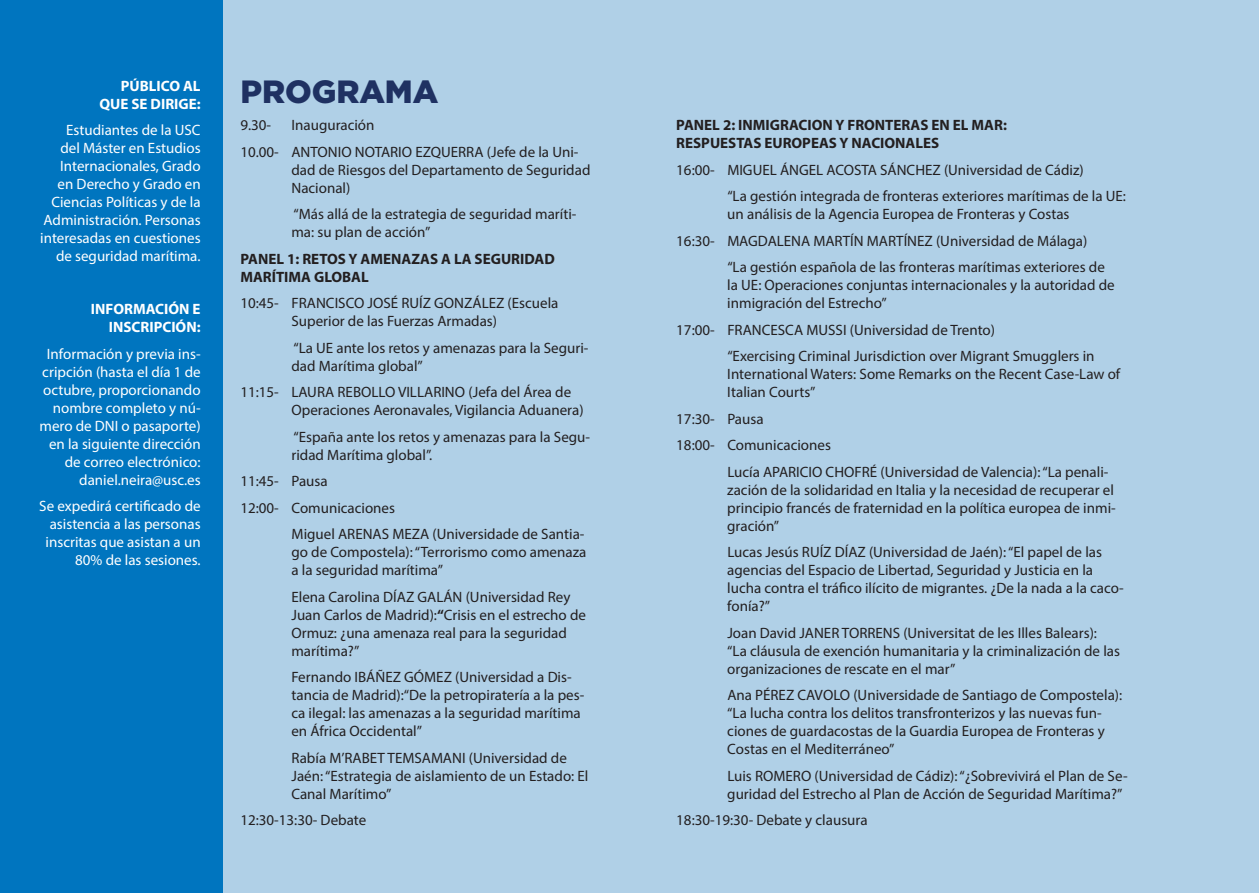
<style>
.page{position:relative;width:1259px;height:893px;background:#b0d0e7}
.page>*{position:absolute;margin:0;border:0;box-sizing:border-box;transform-origin:0 0}
.t1{font:900 32.1px "Gotham";color:#1f3162}
.horas{font:15px/18px "Myriad Pro";color:#231f20}
.texto{font:15px/18px "Myriad Pro";color:#fff;text-align:right}
.texto-2{font:700 15px/18px "Myriad Pro";color:#231f20}
.texto-3{font:700 15px/18px "Myriad Pro";color:#fff;text-align:right}
.texto-4{font:15px "Myriad Pro";color:#231f20}
.s1{font-weight:700}
</style>
<div class="page">
<div style="left:0;top:0;width:222px;height:893px;background:#0075bf"></div>
<p class="texto-3" style="left:99px;top:76px;width:103px">PÚBLICO AL<br>QUE SE DIRIGE:</p>
<p class="texto" style="left:40px;top:121px;width:162px">Estudiantes de la USC<br>del Máster en Estudios<br>Internacionales, Grado<br>en Derecho y Grado en<br>Ciencias Políticas y de la<br>Administración. Personas interesadas en cuestiones de seguridad marítima.</p>
<p class="texto-3" style="left:91px;top:300px;width:111px">INFORMACIÓN E<br>INSCRIPCIÓN:</p>
<p class="texto" style="left:40px;top:345px;width:163px">Información y previa ins&shy;cripción (hasta el día 1 de octubre, proporcionando nombre completo y nú&shy;mero de DNI o pasaporte) en la siguiente dirección de correo electrónico: daniel.neira@usc.es</p>
<p class="texto" style="left:39px;top:497px;width:163px">Se expedirá certificado de asistencia a las personas inscritas que asistan a un<br>80% de las sesiones.</p>
<p class="t1" style="left:240px;top:73px;width:199px">PROGRAMA</p>
<p class="horas" style="left:240px;top:116px;width:32px">9.30-</p>
<p class="horas" style="left:291px;top:116px;width:85px">Inauguración</p>
<p class="horas" style="left:291px;top:143px;width:300px;text-indent:-51px">10.00- ANTONIO NOTARIO EZQUERRA (Jefe de la Uni&shy;dad de Riesgos del Departamento de Seguridad<br>Nacional)</p>
<p class="horas" style="left:291px;top:205px;width:286px">“Más allá de la estrategia de seguridad maríti&shy;ma: su plan de acción”</p>
<p class="texto-2" style="left:240px;top:249px;width:316px">PANEL 1: RETOS Y AMENAZAS A LA SEGURIDAD<br>MARÍTIMA GLOBAL</p>
<p class="horas" style="left:291px;top:294px;width:268px;text-indent:-51px">10:45- FRANCISCO JOSÉ RUÍZ GONZÁLEZ (Escuela<br>Superior de las Fuerzas Armadas)</p>
<p class="horas" style="left:291px;top:339px;width:298px">“La UE ante los retos y amenazas para la Seguri&shy;dad Marítima global”</p>
<p class="horas" style="left:291px;top:383px;width:294px;text-indent:-51px">11:15- LAURA REBOLLO VILLARINO (Jefa del Área de<br>Operaciones Aeronavales, Vigilancia Aduanera)</p>
<p class="horas" style="left:291px;top:428px;width:300px">“España ante los retos y amenazas para la Segu&shy;ridad Marítima global”.</p>
<p class="horas" style="left:240px;top:472px;width:89px">11:45- Pausa</p>
<p class="horas" style="left:240px;top:499px;width:156px">12:00- Comunicaciones</p>
<p class="horas" style="left:291px;top:525px;width:296px">Miguel ARENAS MEZA (Universidade de Santia&shy;go de Compostela): “Terrorismo como amenaza a la seguridad marítima”</p>
<p class="horas" style="left:291px;top:588px;width:296px">Elena Carolina DÍAZ GALÁN (Universidad Rey Juan Carlos de Madrid):<span class="s1">“</span>Crisis en el estrecho de Ormuz: ¿una amenaza real para la seguridad marítima?”</p>
<p class="horas" style="left:291px;top:668px;width:294px">Fernando IBÁÑEZ GÓMEZ (Universidad a Dis&shy;tancia de Madrid):“De la petropiratería a la pes&shy;ca ilegal: las amenazas a la seguridad marítima en África Occidental”</p>
<p class="horas" style="left:291px;top:749px;width:298px">Rabía M’RABET TEMSAMANI (Universidad de<br>Jaén: “Estrategia de aislamiento de un Estado: El<br>Canal Marítimo”</p>
<p class="horas" style="left:240px;top:811px;width:127px">12:30-13:30- Debate</p>
<p class="texto-2" style="left:676px;top:116px;width:332px">PANEL 2: INMIGRACION Y FRONTERAS EN EL MAR:<br>RESPUESTAS EUROPEAS Y NACIONALES</p>
<p class="horas" style="left:676px;top:161px;width:409px">16:00- MIGUEL ÁNGEL ACOSTA SÁNCHEZ (Universidad de Cádiz)</p>
<p class="horas" style="left:727px;top:187px;width:400px">“La gestión integrada de fronteras exteriores marítimas de la UE: un análisis de la Agencia Europea de Fronteras y Costas</p>
<p class="horas" style="left:676px;top:232px;width:412px">16:30- MAGDALENA MARTÍN MARTÍNEZ (Universidad de Málaga)</p>
<p class="horas" style="left:727px;top:258px;width:389px">“La gestión española de las fronteras marítimas exteriores de la UE: Operaciones conjuntas internacionales y la autoridad de inmigración del Estrecho”</p>
<p class="horas" style="left:676px;top:321px;width:320px">17:00- FRANCESCA MUSSI (Universidad de Trento)</p>
<p class="horas" style="left:727px;top:347px;width:394px">“Exercising Criminal Jurisdiction over Migrant Smugglers in<br>International Waters: Some Remarks on the Recent Case-Law of<br>Italian Courts”</p>
<p class="horas" style="left:676px;top:410px;width:89px">17:30- Pausa</p>
<p class="horas" style="left:676px;top:436px;width:156px">18:00- Comunicaciones</p>
<p class="horas" style="left:727px;top:463px;width:390px">Lucía APARICIO CHOFRÉ (Universidad de Valencia): “La penali&shy;zación de la solidaridad en Italia y la necesidad de recuperar el principio francés de fraternidad en la política europea de inmi&shy;gración”</p>
<p class="horas" style="left:727px;top:543px;width:398px">Lucas Jesús RUÍZ DÍAZ (Universidad de Jaén): “El papel de las agencias del Espacio de Libertad, Seguridad y Justicia en la lucha contra el tráfico ilícito de migrantes. ¿De la nada a la caco&shy;fonía?”</p>
<p class="horas" style="left:727px;top:624px;width:394px">Joan David JANER TORRENS (Universitat de les Illes Balears): “La cláusula de exención humanitaria y la criminalización de las organizaciones de rescate en el mar”</p>
<p class="horas" style="left:727px;top:686px;width:396px">Ana PÉREZ CAVOLO (Universidade de Santiago de Compostela): “La lucha contra los delitos transfronterizos y las nuevas fun&shy;ciones de guardacostas de la Guardia Europea de Fronteras y Costas en el Mediterráneo”</p>
<p class="horas" style="left:727px;top:767px;width:402px">Luis ROMERO (Universidad de Cádiz): “¿Sobrevivirá el Plan de Se&shy;guridad del Estrecho al Plan de Acción de Seguridad Marítima?”</p>
<p class="texto-4" style="left:676px;top:811px;width:193px">18:30-19:30- Debate y clausura</p>
</div>
